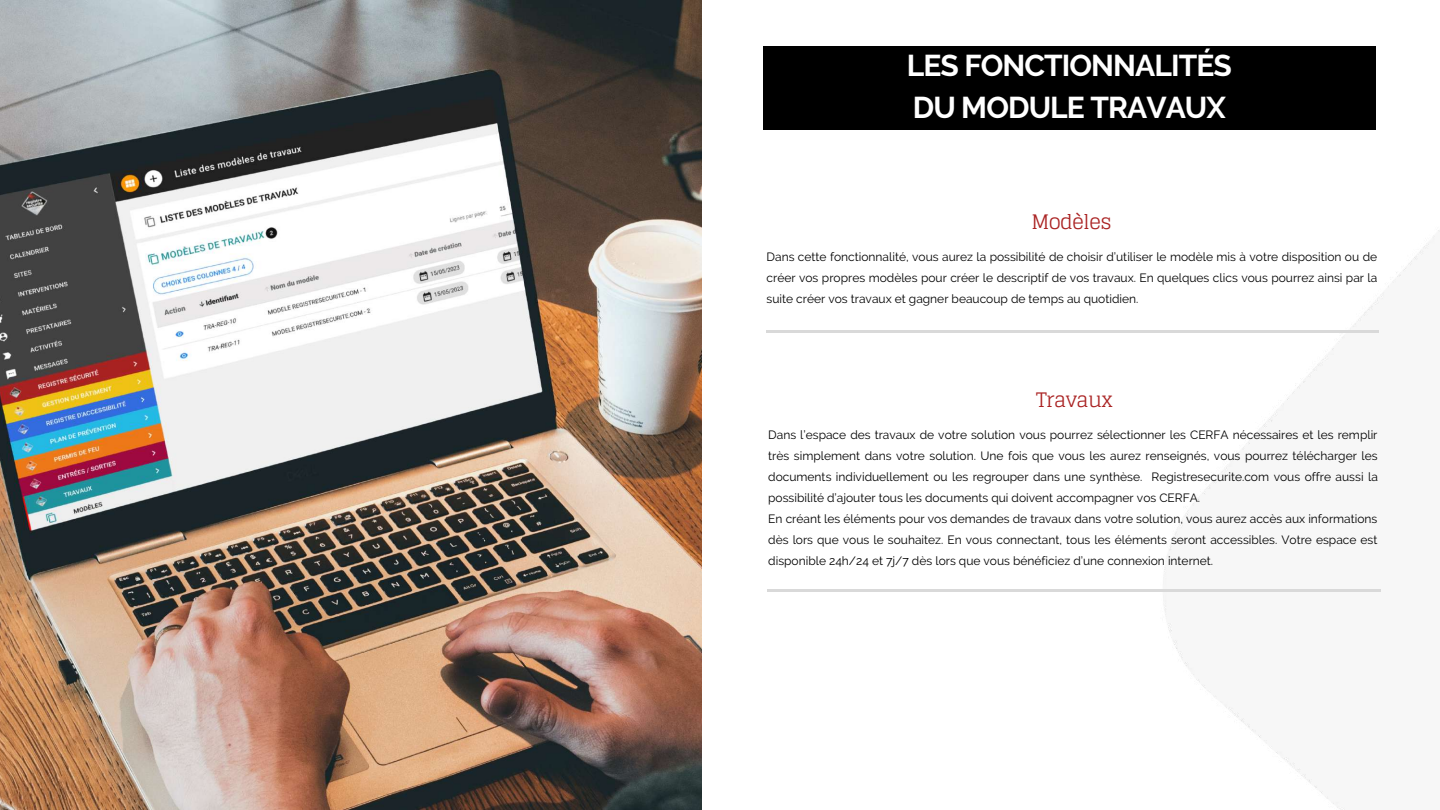
<style>
.page{position:relative;width:1440px;height:810px;background:#fff}
.page>*{position:absolute;margin:0;border:0;box-sizing:border-box;transform-origin:0 0}
.t1{font:700 30px/42px "Raleway";letter-spacing:-.03em;color:#fff}
.t2{font:20px "Glegoo";letter-spacing:-.03em;color:#aa2323}
.t3{font:12px/21px "Raleway";color:#000;text-align:justify}
</style>
<div class="page">
<img style="left:0;top:0;width:702px;height:810px">
<div style="left:763px;top:46px;width:613px;height:83px;background:#000"></div>
<img style="left:1155px;top:230px;width:285px;height:580px">
<hr style="left:767px;top:330px;width:612px;height:3px;background:#d9d9d9">
<hr style="left:767px;top:589px;width:614px;height:2px;background:#d9d9d9">
<h1 class="t1" style="left:907px;top:45px;width:327px">LES FONCTIONNALITÉS<br>DU MODULE TRAVAUX</h1>
<h2 class="t2" style="left:1031px;top:210px;width:82px">Modèles</h2>
<p class="t3" style="left:767px;top:246px;width:612px">Dans cette fonctionnalité, vous aurez la possibilité de choisir d’utiliser le modèle mis à votre disposition ou de créer vos propres modèles pour créer le descriptif de vos travaux. En quelques clics vous pourrez ainsi par la suite créer vos travaux et gagner beaucoup de temps au quotidien.</p>
<h2 class="t2" style="left:1036px;top:388px;width:78px">Travaux</h2>
<p class="t3" style="left:768px;top:424px;width:611px;text-align:left">Dans l’espace des travaux de votre solution vous pourrez sélectionner les CERFA nécessaires et les remplir très simplement dans votre solution. Une fois que vous les aurez renseignés, vous pourrez télécharger les documents individuellement ou les regrouper dans une synthèse. Registresecurite.com vous offre aussi la possibilité d’ajouter tous les documents qui doivent accompagner vos CERFA.<br>En créant les éléments pour vos demandes de travaux dans votre solution, vous aurez accès aux informations dès lors que vous le souhaitez. En vous connectant, tous les éléments seront accessibles. Votre espace est disponible 24h/24 et 7j/7 dès lors que vous bénéficiez d’une connexion internet.</p>
</div>
